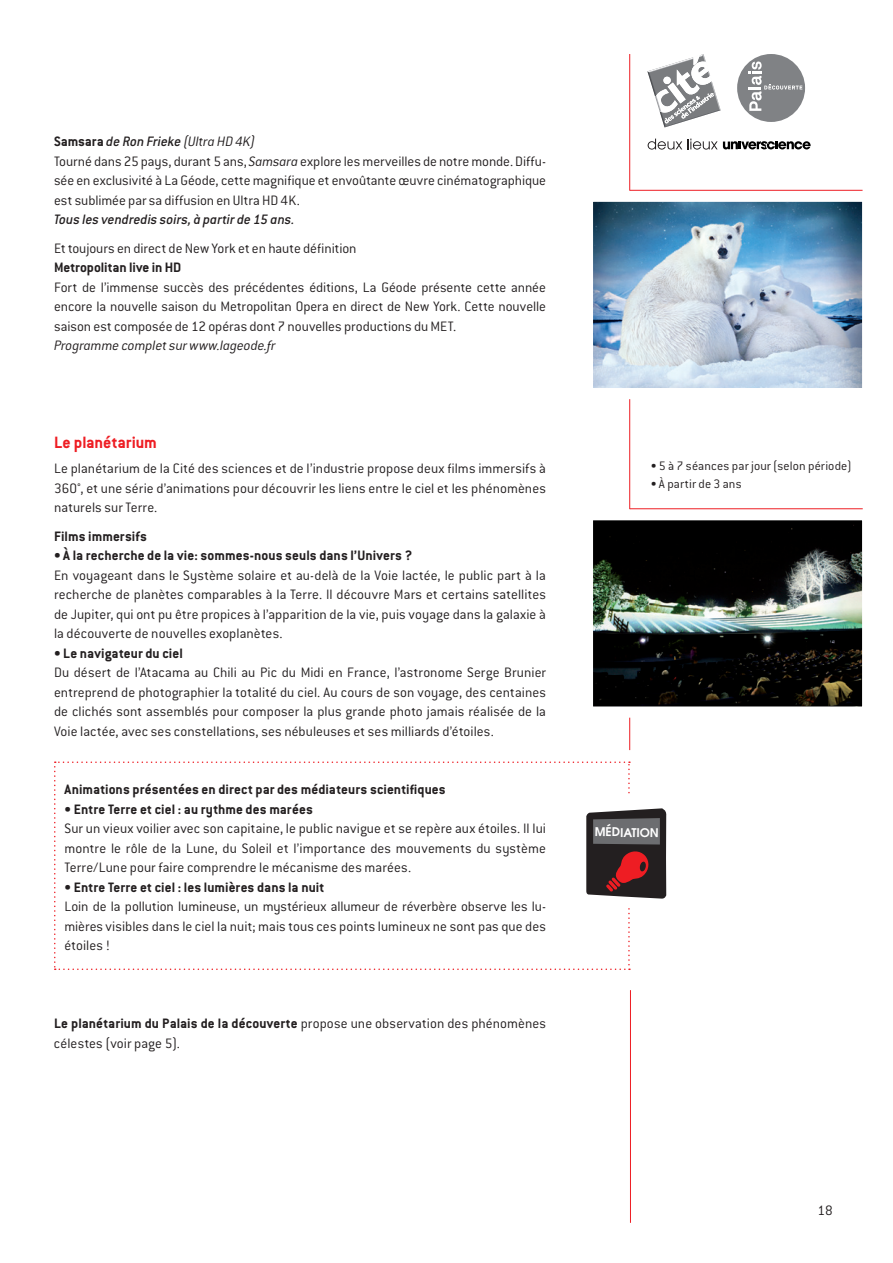
<style>
.page{position:relative;width:893px;height:1263px;background:#fff}
.page>*{position:absolute;margin:0;border:0;box-sizing:border-box;transform-origin:0 0}
.t1{font:700 18px "Conduit ITC";color:#ee1d23}
.t2{font:300 15px/19.5px "Conduit ITC";letter-spacing:.005em;color:#231f20;text-align:justify}
.t3{font:700 15px "Conduit ITC";letter-spacing:.005em;color:#231f20}
.t4{font:15px "Conduit ITC Medium Italic Alt";color:#231f20}
.t5{font:italic 300 15px "Conduit ITC";letter-spacing:-.005em;color:#231f20}
.t6{font:300 13.5px "Conduit ITC";letter-spacing:.01em;color:#231f20}
.t7{font:600 12px "Avant Garde";color:#fff}
.s1{font-family:"Conduit ITC";font-weight:700}
.s2{font-family:"Conduit ITC Light Italic Alt"}
.s3{font-family:"Conduit ITC Light Italic Alt";font-weight:400}
.s4{font-weight:700}
</style>
<div class="page">
<hr style="left:629px;top:54px;width:1px;height:696px;background:#ee1d23">
<hr style="left:630px;top:990px;width:1px;height:233px;background:#ee1d23">
<div style="left:737px;top:54px;width:68px;height:68px;background:#808285;border-radius:50%"></div>
<svg style="left:748px;top:62px;width:54px;height:49px"></svg>
<svg style="left:648px;top:139px;width:163px;height:11px"></svg>
<svg style="left:647px;top:54px;width:74px;height:73px"></svg>
<img style="left:594px;top:521px;width:267px;height:185px">
<div style="left:582px;top:509px;width:291px;height:209px;border:11px solid #fff"></div>
<hr style="left:630px;top:508px;width:233px;height:1px;background:#ee1d23">
<img style="left:594px;top:203px;width:267px;height:184px">
<div style="left:582px;top:191px;width:291px;height:208px;border:11px solid #fff"></div>
<hr style="left:630px;top:190px;width:232px;height:1px;background:#ee1d23">
<svg style="left:54px;top:761px;width:613px;height:209px"></svg>
<p class="t4" style="left:54px;top:133px;width:203px"><span class="s1">Samsara</span> de Ron Frieke <span class="s2">(Ultra HD 4K)</span></p>
<p class="t2" style="left:54px;top:151px;width:494px">Tourné dans 25 pays, durant 5 ans, <span class="s3">Samsara</span> explore les merveilles de notre monde. Diffu&shy;sée en exclusivité à La Géode, cette magnifique et envoûtante œuvre cinématographique est sublimée par sa diffusion en Ultra HD 4K.</p>
<p class="t4" style="left:54px;top:211px;width:242px">Tous les vendredis soirs, à partir de 15 ans.</p>
<p class="t2" style="left:54px;top:238px;width:304px">Et toujours en direct de New York et en haute définition</p>
<p class="t3" style="left:54px;top:259px;width:129px">Metropolitan live in HD</p>
<p class="t2" style="left:54px;top:277px;width:493px">Fort de l’immense succès des précédentes éditions, La Géode présente cette année encore la nouvelle saison du Metropolitan Opera en direct de New York. Cette nouvelle saison est composée de 12 opéras dont 7 nouvelles productions du MET.</p>
<p class="t5" style="left:54px;top:337px;width:223px">Programme complet sur www.lageode.fr</p>
<p class="t1" style="left:54px;top:432px;width:105px">Le planétarium</p>
<p class="t2" style="left:54px;top:459px;width:493px">Le planétarium de la Cité des sciences et de l’industrie propose deux films immersifs à 360°, et une série d’animations pour découvrir les liens entre le ciel et les phénomènes naturels sur Terre.</p>
<p class="t3" style="left:54px;top:527px;width:95px">Films immersifs</p>
<p class="t3" style="left:54px;top:547px;width:360px">• à la recherche de la vie: sommes-nous seuls dans l’Univers ?</p>
<p class="t2" style="left:54px;top:565px;width:493px">En voyageant dans le Système solaire et au-delà de la Voie lactée, le public part à la recherche de planètes comparables à la Terre. Il découvre Mars et certains satellites de Jupiter, qui ont pu être propices à l’apparition de la vie, puis voyage dans la galaxie à la découverte de nouvelles exoplanètes.</p>
<p class="t3" style="left:54px;top:644px;width:130px">• Le navigateur du ciel</p>
<p class="t2" style="left:54px;top:663px;width:494px">Du désert de l’Atacama au Chili au Pic du Midi en France, l’astronome Serge Brunier entreprend de photographier la totalité du ciel. Au cours de son voyage, des centaines de clichés sont assemblés pour composer la plus grande photo jamais réalisée de la Voie lactée, avec ses constellations, ses nébuleuses et ses milliards d’étoiles.</p>
<p class="t3" style="left:65px;top:781px;width:383px">Animations présentées en direct par des médiateurs scientifiques</p>
<p class="t3" style="left:65px;top:800px;width:250px">• Entre Terre et ciel : au rythme des marées</p>
<p class="t2" style="left:65px;top:819px;width:483px">Sur un vieux voilier avec son capitaine, le public navigue et se repère aux étoiles. I l lui montre le rôle de la Lune, du Soleil et l’importance des mouvements du système Terre/Lune pour faire comprendre le mécanisme des marées.</p>
<p class="t3" style="left:65px;top:878px;width:261px">• Entre Terre et ciel : les lumières dans la nuit</p>
<p class="t2" style="left:65px;top:897px;width:483px">Loin de la pollution lumineuse, un mystérieux allumeur de réverbère observe les lu&shy;mières visibles dans le ciel la nuit; mais tous ces points lumineux ne sont pas que des étoiles !</p>
<p class="t2" style="left:54px;top:1014px;width:494px"><span class="s4">Le planétarium du Palais de la découverte</span> propose une observation des phénomènes célestes (voir page 5).</p>
<p class="t6" style="left:651px;top:459px;width:202px">• 5 à 7 séances par jour (selon période)</p>
<p class="t6" style="left:651px;top:477px;width:92px">• à partir de 3 ans</p>
<p class="t7" style="left:595px;top:824px;width:66px;rotate:1deg">MÉDIATION</p>
<p class="t2" style="left:818px;top:1201px;width:17px">18</p>
</div>
